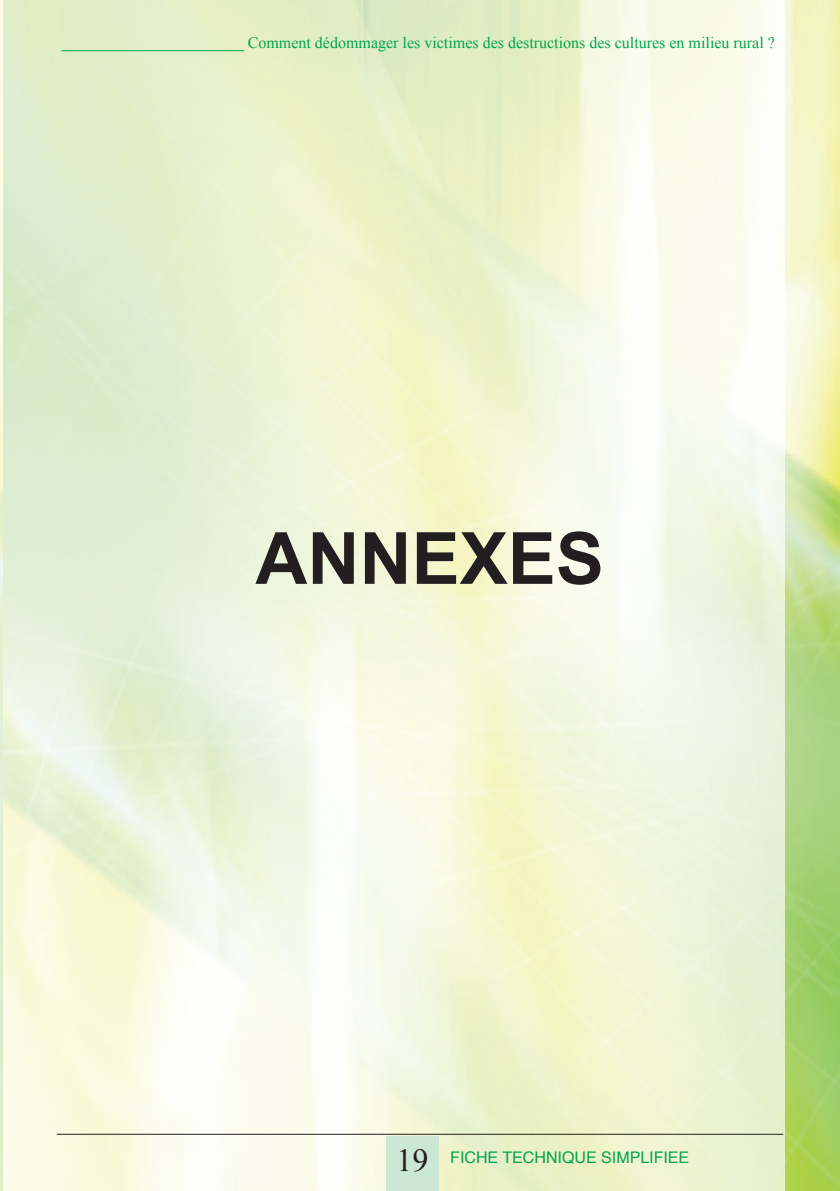
<style>
.page{position:relative;width:840px;height:1191px;background:#fff}
.page>*{position:absolute;margin:0;border:0;box-sizing:border-box;transform-origin:0 0}
.t1{font:700 72px "Arial";color:#231f20}
.t2{font:32px "Times New Roman";color:#231f20}
.t3{font:16px "Times New Roman";color:#00a54f}
.t4{font:16px "Helvetica";color:#00a54f}
</style>
<div class="page">
<img style="left:3px;top:0;width:781px;height:1191px">
<img style="left:784px;top:0;width:55px;height:1191px">
<div style="left:386px;top:1136px;width:52px;height:54px;background:#cbe6d3"></div>
<hr style="left:62px;top:50px;width:182px;height:1px;background:#00a54f">
<hr style="left:57px;top:1133px;width:725px;height:1px;background:#231f20">
<p class="t3" style="left:248px;top:34px;width:528px">Comment dédommager les victimes des destructions des cultures en milieu rural ?</p>
<h1 class="t1" style="left:255px;top:518px;width:350px">aNNExES</h1>
<h2 class="t2" style="left:396px;top:1142px;width:33px">19</h2>
<p class="t4" style="left:450px;top:1151px;width:240px">FICHE TECHNIQUE SIMPLIFIEE</p>
</div>
